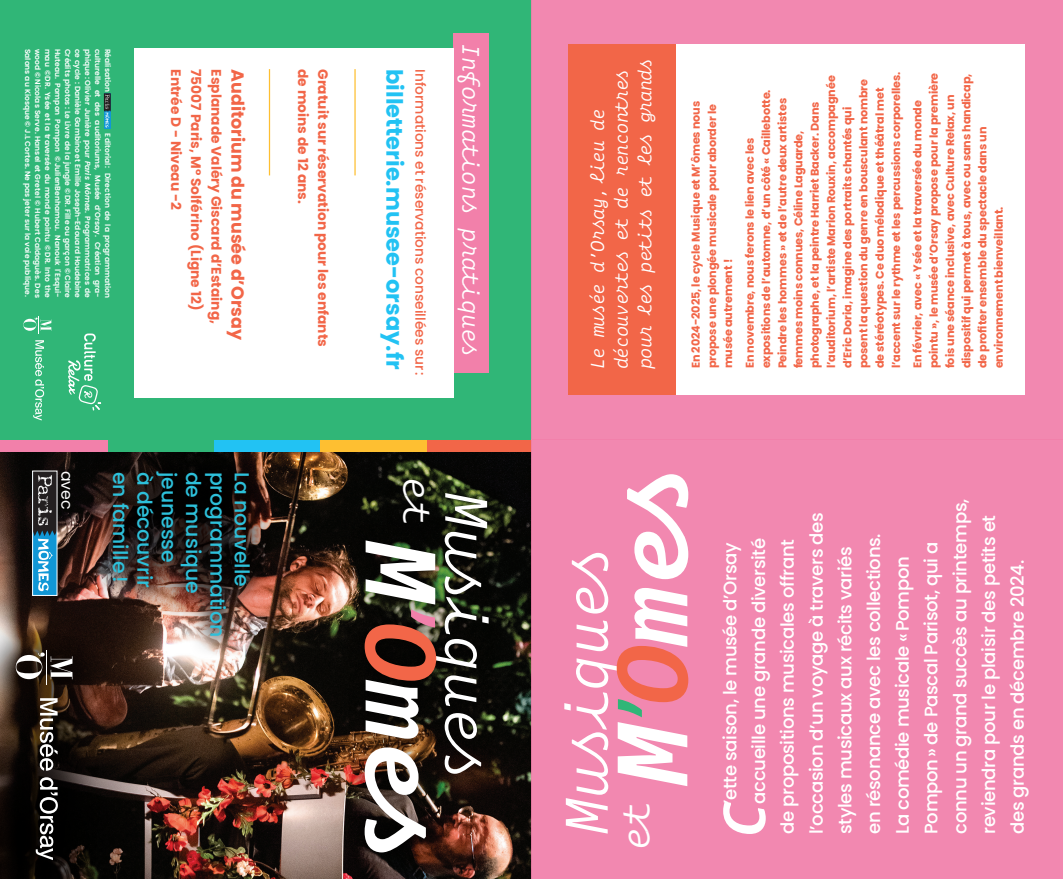
<style>
.page{position:relative;width:1063px;height:879px;background:#fff}
.page>*{position:absolute;margin:0;border:0;box-sizing:border-box;transform-origin:0 0}
.t1{font:99.5px "Dico Mono Bold Script";color:#fff}
.t2{font:99.5px "Dico Mono Script";color:#f280aa}
.t3{font:99.5px "Dico Mono Script";color:#30b677}
.t4{font:59.75px "Dico Mono Script";color:#fff}
.t5{font:59.25px "Dico Mono Bold Script";color:#fff}
.t6{font:39.25px "Dico Mono Script";color:#fff}
.t7{font:23.75px "Dico Mono Script";color:#fff}
.t8{font:700 22.5px "Poppins";color:#22c2f3}
.t9{font:500 20.38px "Poppins";color:#2dc0da}
.t10{font:18.75px/23.8px "Dico Mono Script";letter-spacing:-.03em;color:#fff}
.t11{font:500 18.12px/28.8px "Poppins";letter-spacing:-.02em;color:#fff}
.t12{font:700 17.5px "Poppins";color:#f26648}
.t13{font:15.75px "Poppins";color:#fff}
.t14{font:700 13.75px "Poppins";color:#f26648}
.t15{font:500 13.75px "Poppins";color:#f26648}
.t16{font:700 11.25px/16.2px "Poppins";letter-spacing:-.01em;color:#f26648}
.t17{font:600 7.5px "Poppins";letter-spacing:.01em;color:#fff}
.s1{font-style:italic}
.s2{color:#f26648}
</style>
<div class="page">
<img style="left:0;top:452px;width:531px;height:427px">
<img style="left:90px;top:452px;width:182px;height:206px">
<div style="left:0;top:439px;width:108px;height:13px;background:#f280aa"></div>
<div style="left:108px;top:439px;width:106px;height:13px;background:#30b677"></div>
<div style="left:214px;top:439px;width:107px;height:13px;background:#22c2f3"></div>
<div style="left:321px;top:439px;width:106px;height:13px;background:#febf31"></div>
<div style="left:427px;top:439px;width:104px;height:13px;background:#f26648"></div>
<div style="left:346px;top:461px;width:161px;height:410px;background:#231f20;opacity:.71"></div>
<svg style="left:34px;top:473px;width:21px;height:119px;background:#44768e"></svg>
<div style="left:32px;top:471px;width:25px;height:124px;border:1px solid #fff"></div>
<div style="left:0;top:605px;width:118px;height:274px;background:#231f20;opacity:.75"></div>
<svg style="left:0;top:698px;width:160px;height:181px;background:#261d18"></svg>
<hr style="left:46px;top:649px;width:1px;height:35px;background:#fff">
<svg style="left:16px;top:652px;width:56px;height:27px"></svg>
<div style="left:0;top:0;width:531px;height:439px;background:#30b677"></div>
<div style="left:453px;top:33px;width:35px;height:339px;background:#f280aa"></div>
<div style="left:135px;top:49px;width:319px;height:349px;background:#fff"></div>
<hr style="left:269px;top:69px;width:1px;height:106px;background:#febf31">
<hr style="left:354px;top:69px;width:2px;height:106px;background:#febf31">
<div style="left:104px;top:93px;width:7px;height:36px;background:#1197d6"></div>
<svg style="left:104px;top:93px;width:7px;height:35px"></svg>
<svg style="left:33px;top:340px;width:11px;height:80px"></svg>
<svg style="left:23px;top:316px;width:28px;height:17px"></svg>
<svg style="left:68px;top:333px;width:33px;height:77px"></svg>
<div style="left:531px;top:439px;width:532px;height:440px;background:#f288b0"></div>
<div style="left:531px;top:0;width:532px;height:439px;background:#f288b0"></div>
<div style="left:672px;top:44px;width:353px;height:351px;background:#fff"></div>
<div style="left:568px;top:44px;width:108px;height:351px;background:#f26648"></div>
<p class="t17" style="left:32px;top:49px;width:250px;rotate:90deg">Salons au Kiosque © J.L Cortes. Ne pas jeter sur la voie publique.</p>
<p class="t17" style="left:42px;top:49px;width:251px;rotate:90deg">wood © Nicolas Serve. Hansel et Gretel © Hubert Caldaguès. Des</p>
<p class="t17" style="left:52px;top:49px;width:251px;rotate:90deg">mau © DR. Ysée et la traversée du monde pointu © DR. Into the</p>
<p class="t17" style="left:62px;top:49px;width:251px;rotate:90deg">Huteau. Pompon Pompon © JulienBenhamou. Nanouk l'Esqui-</p>
<p class="t17" style="left:72px;top:49px;width:251px;rotate:90deg">Crédits photos : Le Livre de la jungle © DR. Fille ou garçon © Claire</p>
<p class="t17" style="left:82px;top:49px;width:251px;rotate:90deg">ce cycle : Danièle Gambino et Emilie Joseph-Edouard Houdebine</p>
<p class="t17" style="left:92px;top:49px;width:251px;rotate:90deg">phique : Olivier Junière pour <span class="s1">Paris Mômes</span>. Programmatrices de</p>
<p class="t17" style="left:102px;top:49px;width:251px;rotate:90deg">culturelle et des auditoriums, Musée d’Orsay. Création gra-</p>
<p class="t17" style="left:112px;top:49px;width:45px;rotate:90deg">Réalisation</p>
<p class="t17" style="left:112px;top:133px;width:166px;rotate:90deg">Editorial : Direction de la programmation</p>
<p class="t14" style="left:184px;top:69px;width:142px;rotate:90deg">Entrée D - Niveau -2</p>
<p class="t14" style="left:204px;top:69px;width:243px;rotate:90deg">75007 Paris, M° Solférino (Ligne 12)</p>
<p class="t14" style="left:224px;top:69px;width:256px;rotate:90deg">Esplanade Valéry Giscard d’Estaing,</p>
<h3 class="t12" style="left:248px;top:69px;width:272px;rotate:90deg">Auditorium du musée d’Orsay</h3>
<p class="t14" style="left:311px;top:69px;width:136px;rotate:90deg">de moins de 12 ans.</p>
<p class="t14" style="left:331px;top:69px;width:279px;rotate:90deg">Gratuit sur réservation pour les enfants</p>
<h3 class="t8" style="left:408px;top:69px;width:302px;rotate:90deg">billetterie.musee-orsay.fr</h3>
<p class="t15" style="left:428px;top:69px;width:307px;rotate:90deg">Informations et réservations conseillées sur :</p>
<h3 class="t7" style="left:486px;top:43px;width:318px;rotate:90deg">Informations pratiques</h3>
<h3 class="t13" style="left:76px;top:471px;width:40px;rotate:90deg">avec</h3>
<h3 class="t9" style="left:132px;top:471px;width:112px;rotate:90deg">en famille !</h3>
<h3 class="t9" style="left:157px;top:471px;width:118px;rotate:90deg">à découvrir</h3>
<h3 class="t9" style="left:181px;top:471px;width:93px;rotate:90deg">jeunesse</h3>
<h3 class="t9" style="left:205px;top:471px;width:123px;rotate:90deg">de musique</h3>
<h3 class="t9" style="left:229px;top:471px;width:167px;rotate:90deg">programmation</h3>
<h3 class="t9" style="left:254px;top:471px;width:117px;rotate:90deg">La nouvelle</h3>
<h3 class="t6" style="left:443px;top:476px;width:53px;rotate:90deg">et</h3>
<h2 class="t4" style="left:506px;top:492px;width:296px;rotate:90deg">Musiques</h2>
<h1 class="t1" style="left:468px;top:541px;width:333px;rotate:90deg">M <span class="s2">O</span>mes</h1>
<h1 class="t2" style="left:466px;top:583px;width:61px;rotate:90deg">’</h1>
<h3 class="t10" style="left:585px;top:369px;width:313px;rotate:-90deg">Le musée d’Orsay, lieu de découvertes et de rencontres pour les petits et les grands</h3>
<p class="t16" style="left:688px;top:368px;width:269px;rotate:-90deg">En 2024-2025, le cycle Musique et M’ômes nous propose une plongée musicale pour aborder le musée autrement !</p>
<p class="t16" style="left:742px;top:368px;width:298px;rotate:-90deg">En novembre, nous ferons le lien avec les expositions de l’automne, d’un côté « Caillebotte.<br>Peindre les hommes » et de l’autre deux artistes femmes moins connues, Céline Laguarde, photographe, et la peintre Harriet Backer. Dans l’auditorium, l’artiste Marion Rouxin, accompagnée d’Eric Doria, imagine des portraits chantés qui posent la question du genre en bousculant nombre de stéréotypes. Ce duo mélodique et théâtral met l’accent sur le rythme et les percussions corporelles.</p>
<p class="t16" style="left:910px;top:368px;width:297px;rotate:-90deg">En février, avec « Ysée et la traversée du monde pointu », le musée d’Orsay propose pour la première fois une séance inclusive, avec Culture Relax, un dispositif qui permet à tous, avec ou sans handicap, de profiter ensemble du spectacle dans un environnement bienveillant.</p>
<h1 class="t1" style="left:585px;top:785px;width:333px;rotate:-90deg">M <span class="s2">O</span>mes</h1>
<h2 class="t4" style="left:547px;top:835px;width:296px;rotate:-90deg">Musiques</h2>
<h1 class="t3" style="left:587px;top:743px;width:61px;rotate:-90deg">’</h1>
<h3 class="t6" style="left:610px;top:850px;width:53px;rotate:-90deg">et</h3>
<h3 class="t11" style="left:716px;top:804px;width:267px;rotate:-90deg">’ette saison, le musée d’Orsay accueille une grande diversité</h3>
<h3 class="t5" style="left:704px;top:838px;width:38px;rotate:-90deg">C</h3>
<p class="t11" style="left:773px;top:834px;width:336px;rotate:-90deg">de propositions musicales offrant l’occasion d’un voyage à travers des styles musicaux aux récits variés<br>en résonance avec les collections.<br>La comédie musicale « Pompon Pompon » de Pascal Parisot, qui a connu un grand succès au printemps, reviendra pour le plaisir des petits et des grands en décembre 2024.</p>
</div>
